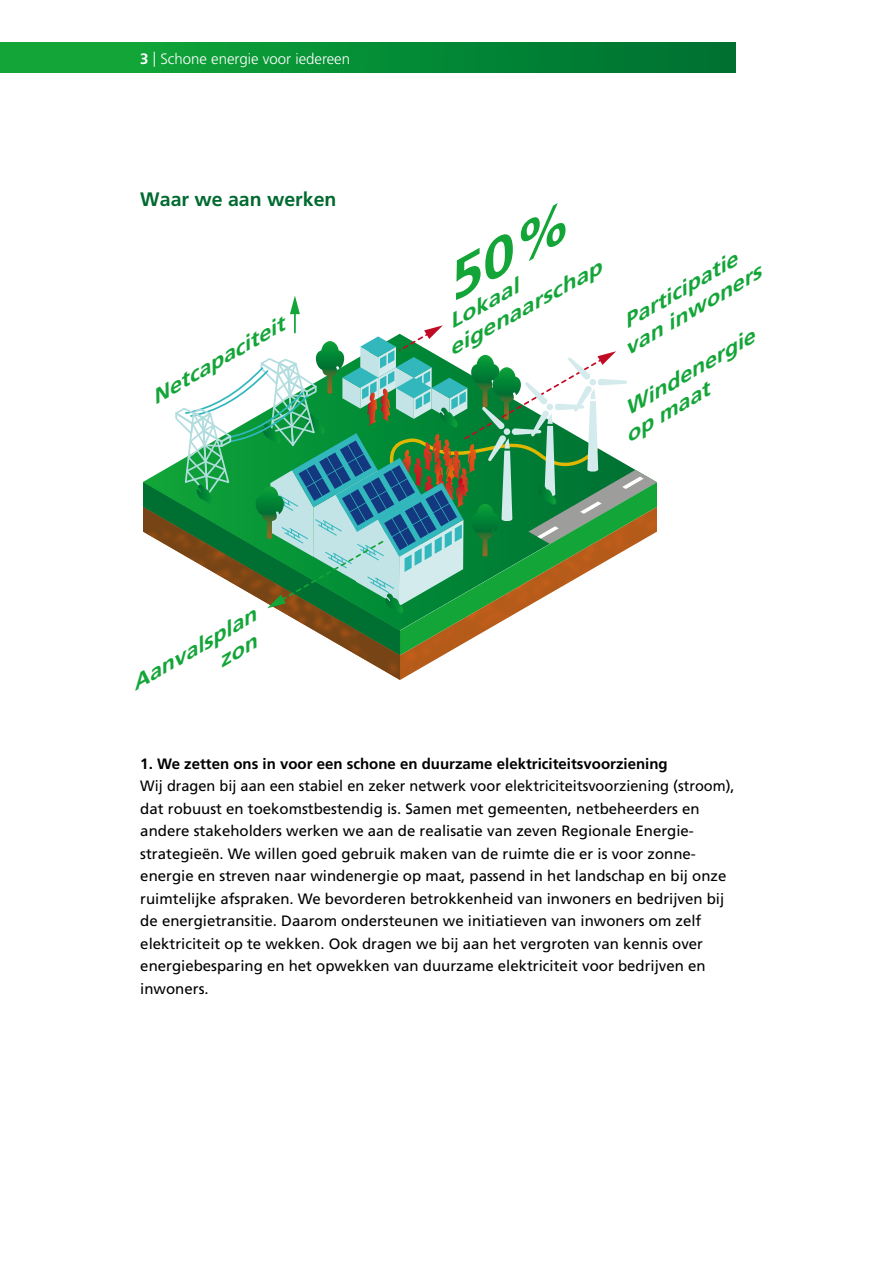
<style>
.page{position:relative;width:893px;height:1263px;background:#fff}
.page>*{position:absolute;margin:0;border:0;box-sizing:border-box;transform-origin:0 0}
.t1{font:italic 700 19.5px/23.2px "Frutiger LT Std";color:#13a538;scale:1.26 1}
.t2{font:italic 700 19.5px/23.2px "Frutiger LT Std";color:#13a538;scale:1.31 1}
._5_tussenkop_1{font:700 19.5px "Frutiger LT Std";color:#006a30}
._0_tekst{font:15px/22.5px "Frutiger LT Std";color:#000}
.Alineastijl_2{font:700 15px "Frutiger LT Std";color:#000}
.t3{font:300 15px "Frutiger LT Std";color:#fff}
.s1{font-weight:700}
</style>
<div class="page">
<div style="left:0;top:43px;width:736px;height:29px;background:linear-gradient(to right,#14ac39,#007032)"></div>
<svg style="left:143px;top:325px;width:514px;height:355px"></svg>
<hr style="left:294px;top:311px;width:2px;height:22px;background:#13a538">
<svg style="left:290px;top:295px;width:10px;height:19px"></svg>
<p class="t3" style="left:140px;top:51px;width:211px"><span class="s1">3</span> | Schone energie voor iedereen</p>
<h2 class="_5_tussenkop_1" style="left:140px;top:188px;width:198px">Waar we aan werken</h2>
<p class="t1" style="left:146px;top:389px;width:121px;rotate:-30deg">Netcapaciteit</p>
<p class="t1" style="left:201px;top:632px;width:45px;text-indent:-86px;rotate:-30deg">Aanvalsplan zon</p>
<p class="t2" style="left:432px;top:320px;width:133px;text-indent:13px;rotate:-29deg">Lokaal eigenaarschap</p>
<p class="t1" style="left:606px;top:319px;width:126px;text-align:center;rotate:-30deg">Participatie van inwoners</p>
<p class="t1" style="left:607px;top:406px;width:129px;text-indent:13px;rotate:-30deg">Windenergie op maat</p>
<h3 class="Alineastijl_2" style="left:140px;top:754px;width:529px">1. We zetten ons in voor een schone en duurzame elektriciteitsvoorziening</h3>
<p class="_0_tekst" style="left:140px;top:775px;width:596px">Wij dragen bij aan een stabiel en zeker netwerk voor elektriciteitsvoorziening (stroom), dat robuust en toekomstbestendig is. Samen met gemeenten, netbeheerders en andere stakeholders werken we aan de realisatie van zeven Regionale Energie&shy;strategieën. We willen goed gebruik maken van de ruimte die er is voor zonne&shy;energie en streven naar windenergie op maat, passend in het landschap en bij onze ruimtelijke afspraken. We bevorderen betrokkenheid van inwoners en bedrijven bij de energietransitie. Daarom ondersteunen we initiatieven van inwoners om zelf elektriciteit op te wekken. Ook dragen we bij aan het vergroten van kennis over energiebesparing en het opwekken van duurzame elektriciteit voor bedrijven en inwoners.</p>
</div>
